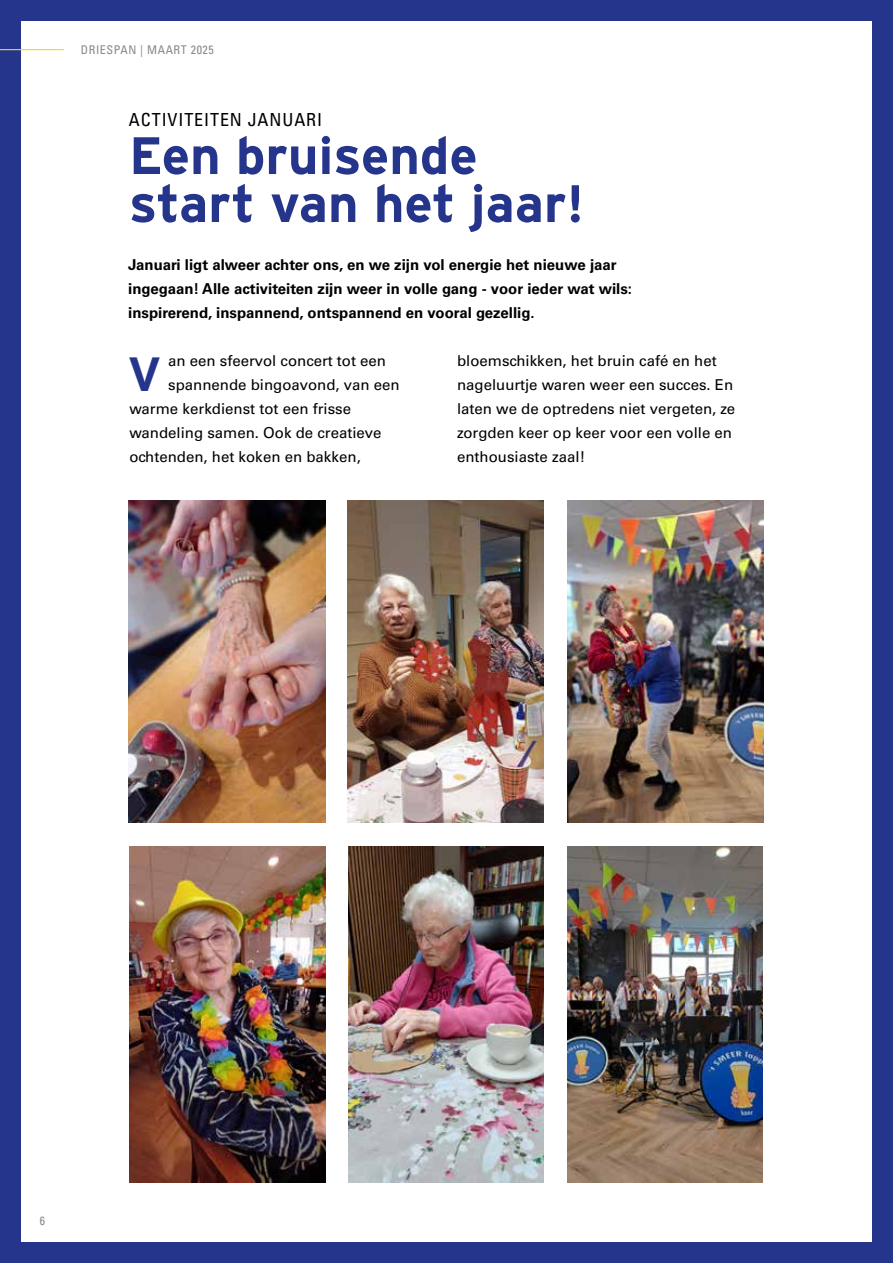
<style>
.page{position:relative;width:893px;height:1263px;background:#26358c}
.page>*{position:absolute;margin:0;border:0;box-sizing:border-box;transform-origin:0 0}
.t1{font:700 52.5px/48px "Interstate";color:#26358c}
.t2{font:700 48px "Interstate";color:#26358c}
.t3{font:condensed 18px "Univers LT Std";letter-spacing:.05em;color:#000}
.t4{font:15px/24px "Univers LT Std";color:#000}
.t5{font:700 15px/24px "Univers LT Std";color:#000}
.t6{font:condensed 12px "Univers LT Std";letter-spacing:.05em;color:#86888c}
</style>
<div class="page">
<div style="left:21px;top:21px;width:851px;height:1221px;background:#fff"></div>
<hr style="left:0;top:49px;width:64px;height:1px;background:#ffd600">
<img style="left:129px;top:500px;width:197px;height:322px">
<img style="left:348px;top:846px;width:196px;height:336px">
<img style="left:567px;top:846px;width:195px;height:336px">
<img style="left:129px;top:846px;width:197px;height:336px">
<img style="left:567px;top:500px;width:196px;height:322px">
<img style="left:348px;top:500px;width:196px;height:322px">
<p class="t6" style="left:81px;top:42px;width:135px">DRIESPAN | MAART 2025</p>
<p class="t3" style="left:129px;top:108px;width:195px">ACTIVITEITEN JANUARI</p>
<h1 class="t1" style="left:129px;top:131px;width:457px">Een bruisende start van het jaar!</h1>
<p class="t5" style="left:128px;top:253px;width:505px">Januari ligt alweer achter ons, en we zijn vol energie het nieuwe jaar ingegaan! Alle activiteiten zijn weer in volle gang - voor ieder wat wils: inspirerend, inspannend, ontspannend en vooral gezellig.</p>
<p class="t4" style="left:168px;top:349px;width:219px">an een sfeervol concert tot een</p>
<p class="t4" style="left:168px;top:373px;width:233px">spannende bingoavond, van een</p>
<p class="t4" style="left:129px;top:397px;width:223px">warme kerkdienst tot een frisse</p>
<p class="t4" style="left:129px;top:421px;width:254px">wandeling samen. Ook de creatieve</p>
<p class="t4" style="left:129px;top:445px;width:233px">ochtenden, het koken en bakken,</p>
<h2 class="t2" style="left:128px;top:348px;width:36px">V</h2>
<p class="t4" style="left:457px;top:349px;width:280px">bloemschikken, het bruin café en het nageluurtje waren weer een succes. En laten we de optredens niet vergeten, ze zorgden keer op keer voor een volle en enthousiaste zaal!</p>
<p class="t6" style="left:40px;top:1213px;width:7px">6</p>
</div>
